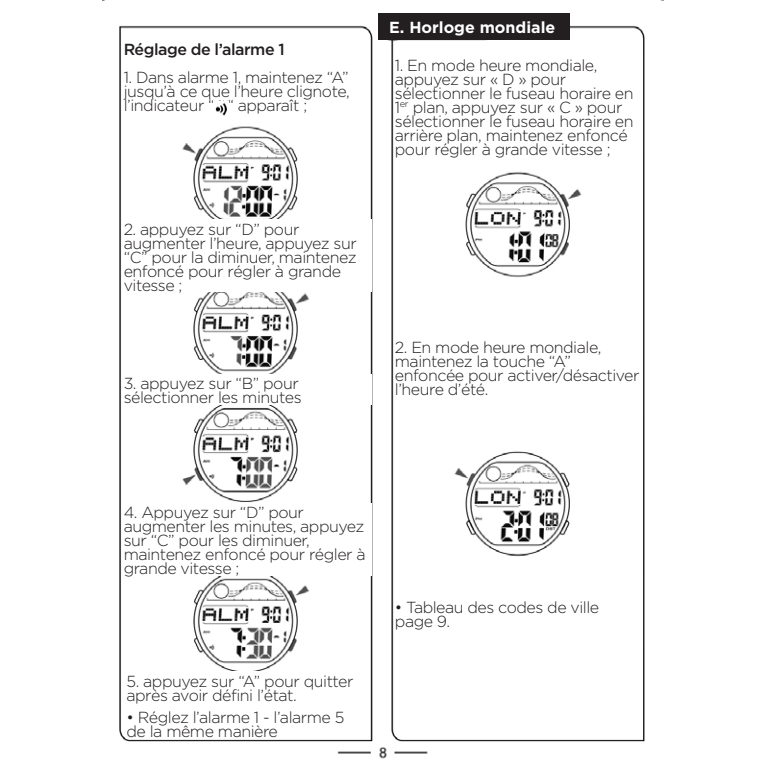
<style>
.page{position:relative;width:766px;height:766px;background:#fff}
.page>*{position:absolute;margin:0;border:0;box-sizing:border-box;transform-origin:0 0}
.t1{font:300 16px/14px "Gotham";letter-spacing:-.03em;color:#231f20}
.t2{font:500 16px "Gotham";letter-spacing:-.03em;color:#231f20}
.t3{font:700 16px "Gotham";color:#fff}
</style>
<div class="page">
<img style="left:102px;top:0;width:561px;height:759px">
<div style="left:124px;top:31px;width:240px;height:92px;background:#fff"></div>
<div style="left:124px;top:219px;width:247px;height:73px;background:#fff"></div>
<div style="left:395px;top:54px;width:247px;height:102px;background:#fff"></div>
<div style="left:395px;top:316px;width:247px;height:102px;background:#fff"></div>
<div style="left:395px;top:575px;width:247px;height:76px;background:#fff"></div>
<div style="left:124px;top:374px;width:247px;height:30px;background:#fff"></div>
<div style="left:124px;top:502px;width:247px;height:73px;background:#fff"></div>
<div style="left:126px;top:671px;width:241px;height:67px;background:#fff"></div>
<img style="left:215px;top:100px;width:13px;height:16px">
<div style="left:150px;top:121px;width:51px;height:17px;background:#fff"></div>
<div style="left:378px;top:14px;width:191px;height:26px;background:#231f20"></div>
<p class="t2" style="left:124px;top:39px;width:163px">Réglage de l’alarme 1</p>
<p class="t1" style="left:124px;top:70px;width:227px;text-align:justify">1. Dans alarme 1, maintenez “A” jusqu’à ce que l’heure clignote, l’indicateur “ “ apparaît ;</p>
<p class="t1" style="left:124px;top:222px;width:234px">2. appuyez sur “D” pour augmenter l’heure, appuyez sur “C” pour la diminuer, maintenez enfoncé pour régler à grande vitesse ;</p>
<p class="t1" style="left:124px;top:376px;width:179px">3. appuyez sur “B” pour sélectionner les minutes</p>
<p class="t3" style="left:389px;top:17px;width:167px">E. Horloge mondiale</p>
<p class="t1" style="left:395px;top:58px;width:240px">1. En mode heure mondiale, appuyez sur « D » pour sélectionner le fuseau horaire en<br>1<sup>er</sup> plan, appuyez sur « C » pour sélectionner le fuseau horaire en arrière plan, maintenez enfoncé pour régler à grande vitesse ;</p>
<p class="t1" style="left:395px;top:340px;width:246px">2. En mode heure mondiale, maintenez la touche “A” enfoncée pour activer/désactiver l’heure d’été.</p>
<p class="t1" style="left:124px;top:505px;width:243px">4. Appuyez sur “D” pour augmenter les minutes, appuyez sur “C” pour les diminuer, maintenez enfoncé pour régler à grande vitesse ;</p>
<p class="t1" style="left:126px;top:674px;width:228px">5. appuyez sur “A” pour quitter après avoir défini l’état.</p>
<p class="t1" style="left:126px;top:710px;width:219px">• Réglez l’alarme 1 - l’alarme 5 de la même manière</p>
<p class="t1" style="left:395px;top:600px;width:206px">• Tableau des codes de ville page 9.</p>
</div>
